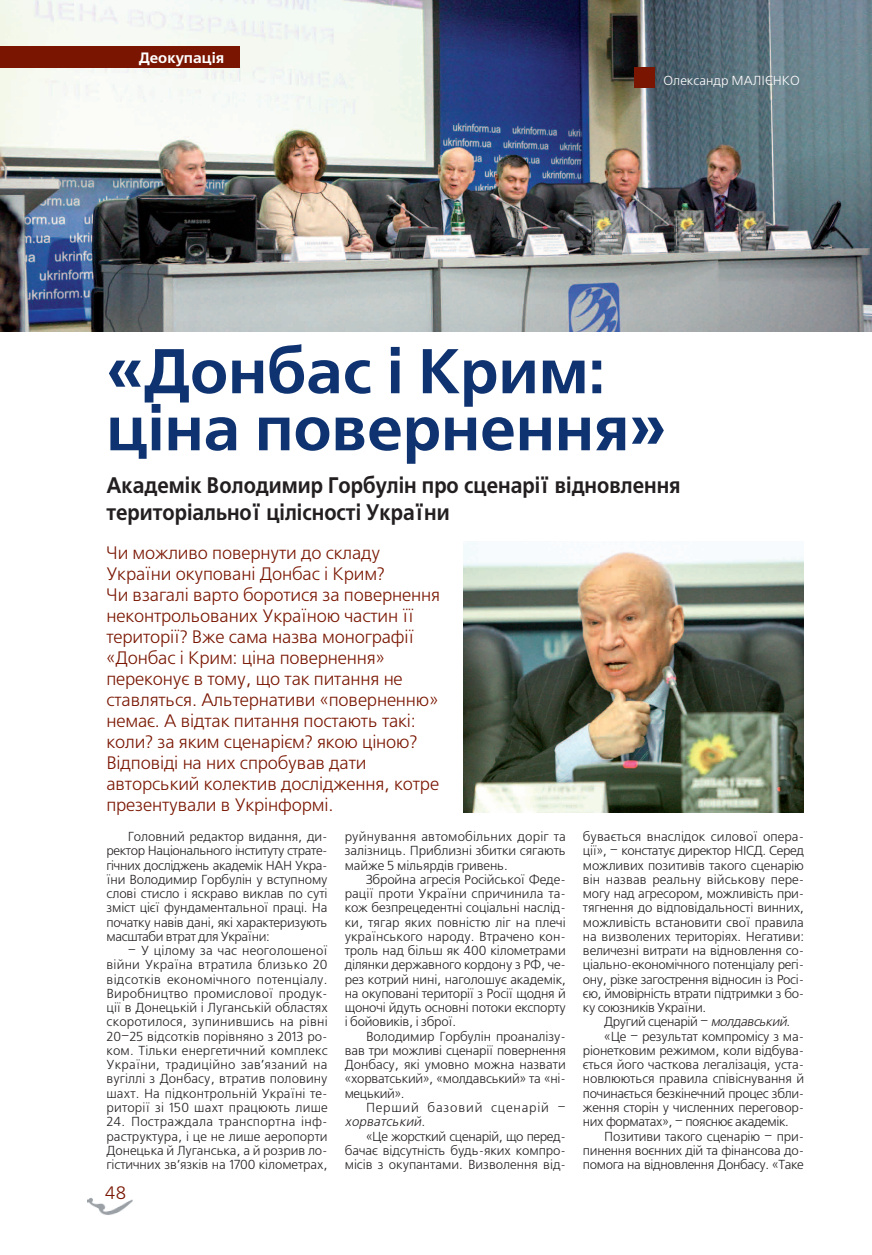
<style>
.page{position:relative;width:872px;height:1255px;background:#fff}
.page>*{position:absolute;margin:0;border:0;box-sizing:border-box;transform-origin:0 0}
.Zagolovok{font:700 63px "Free Set C";color:#0f3371}
.podzagolovok{font:700 22.5px/27px "Free Set C";color:#231f20;scale:.9 1}
.vrez_new{font:18px/21px "Free Set C";letter-spacing:-.01em;color:#791500}
.foto{font:18px "Free Set C";color:#791500}
.t1{font:700 15px "Free Set C";color:#fff}
.text_freeset{font:13.05px/14.2px "Free Set C";letter-spacing:-.02em;color:#231f20;text-align:justify}
.text_freeset-2{font:13.05px/14.2px "Free Set C";letter-spacing:.06em;color:#231f20}
.text_freeset-3{font:13.05px "Free Set C";color:#fff}
.s1{font-style:italic}
</style>
<div class="page">
<img style="left:87px;top:1198px;width:46px;height:17px">
<img style="left:0;top:0;width:872px;height:332px">
<div style="left:634px;top:67px;width:20px;height:20px;background:#791500"></div>
<img style="left:463px;top:542px;width:341px;height:270px">
<div style="left:0;top:46px;width:239px;height:22px;background:#791500"></div>
<p class="t1" style="left:139px;top:49px;width:87px">Деокупація</p>
<p class="text_freeset-3" style="left:663px;top:73px;width:138px">Олександр МАЛІЄНКО</p>
<p class="Zagolovok" style="left:106px;top:335px;width:500px">«Донбас і Крим:</p>
<p class="Zagolovok" style="left:106px;top:392px;width:561px">ціна повернення»</p>
<p class="podzagolovok" style="left:106px;top:472px;width:639px">Академік Володимир Горбулін про сценарії відновлення територіальної цілісності України</p>
<p class="vrez_new" style="left:106px;top:543px;width:335px">Чи можливо повернути до складу України окуповані Донбас і Крим?<br>Чи взагалі варто боротися за повернення неконтрольованих Україною частин її території? Вже сама назва монографії «Донбас і Крим: ціна повернення» переконує в тому, що так питання не ставляться. Альтернативи «поверненню» немає. А відтак питання постають такі: коли? за яким сценарієм? якою ціною?<br>Відповіді на них спробував дати авторський колектив дослідження, котре презентували в Укрінформі.</p>
<p class="text_freeset" style="left:107px;top:830px;width:223px;text-indent:21px">Головний редактор видання, ди&shy;ректор Національного інституту страте&shy;гічних досліджень академік НАН Укра&shy;їни Володимир Горбулін у вступному слові стисло і яскраво виклав по суті зміст цієї фундаментальної праці. На початку навів дані, які характеризують масштаби втрат для України:</p>
<p class="text_freeset" style="left:107px;top:944px;width:223px;text-indent:21px">– У цілому за час неоголошеної війни Україна втратила близько 20 відсотків економічного потенціалу.<br>Виробництво промислової продук&shy;ції в Донецькій і Луганській областях скоротилося, зупинившись на рівні 20–25 відсотків порівняно з 2013 ро&shy;ком. Тільки енергетичний комплекс України, традиційно зав’язаний на вугіллі з Донбасу, втратив половину шахт. На підконтрольній Україні те&shy;риторії зі 150 шахт працюють лише</p>
<p class="text_freeset" style="left:107px;top:1115px;width:223px">24. Постраждала транспортна інф&shy;раструктура, і це не лише аеропорти Донецька й Луганська, а й розрив ло&shy;гістичних зв’язків на 1700 кілометрах,</p>
<p class="foto" style="left:105px;top:1182px;width:23px">48</p>
<p class="text_freeset" style="left:345px;top:830px;width:223px">руйнування автомобільних доріг та залізниць. Приблизні збитки сягають майже 5 мільярдів гривень.</p>
<p class="text_freeset" style="left:345px;top:872px;width:223px;text-indent:21px">Збройна агресія Російської Феде&shy;рації проти України спричинила та&shy;кож безпрецедентні соціальні наслід&shy;ки, тягар яких повністю ліг на плечі українського народу. Втрачено кон&shy;троль над більш як 400 кілометрами ділянки державного кордону з РФ, че&shy;рез котрий нині, наголошує академік, на окуповані території з Росії щодня й щоночі йдуть основні потоки експорту і бойовиків, і зброї.</p>
<p class="text_freeset" style="left:345px;top:1029px;width:223px;text-indent:21px">Володимир Горбулін проаналізу&shy;вав три можливі сценарії повернення Донбасу, які умовно можна назвати «хорватський», «молдавський» та «ні&shy;мецький».</p>
<p class="text_freeset-2" style="left:345px;top:1100px;width:223px;text-indent:21px">Перший базовий сценарій – <span class="s1">хорватський.</span></p>
<p class="text_freeset" style="left:345px;top:1129px;width:223px;text-indent:21px">«Це жорсткий сценарій, що перед&shy;бачає відсутність будь- яких компро&shy;місів з окупантами. Визволення від-</p>
<p class="text_freeset" style="left:583px;top:830px;width:223px">бувається внаслідок силової опера&shy;ції», – констатує директор НІСД. Серед можливих позитивів такого сценарію він назвав реальну військову пере&shy;могу над агресором, можливість при&shy;тягнення до відповідальності винних, можливість встановити свої правила на визволених територіях. Негативи: величезні витрати на відновлення со&shy;ціально-економічного потенціалу регі&shy;ону, різке загострення відносин із Росі&shy;єю, ймовірність втрати підтримки з бо&shy;ку союзників України.</p>
<p class="text_freeset" style="left:604px;top:1015px;width:187px">Другий сценарій – <span class="s1">молдавський</span>.</p>
<p class="text_freeset" style="left:583px;top:1029px;width:223px;text-indent:21px">«Це – результат компромісу з ма&shy;ріонетковим режимом, коли відбува&shy;ється його часткова легалізація, уста&shy;новлюються правила співіснування й починається безкінечний процес збли&shy;ження сторін у численних переговор&shy;них форматах», – пояснює академік.</p>
<p class="text_freeset" style="left:583px;top:1129px;width:223px;text-indent:21px">Позитиви такого сценарію – при&shy;пинення воєнних дій та фінансова до&shy;помога на відновлення Донбасу. «Таке</p>
</div>
